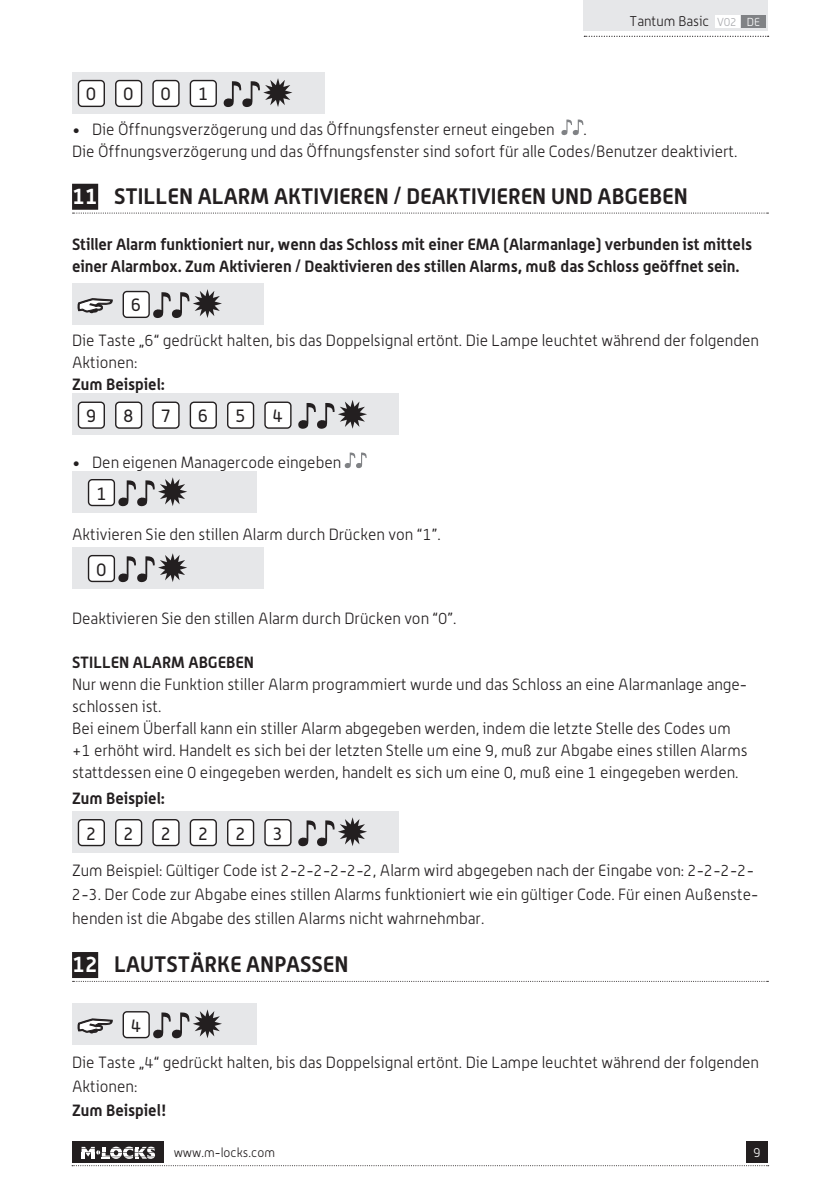
<style>
.page{position:relative;width:840px;height:1191px;background:#fff}
.page>*{position:absolute;margin:0;border:0;box-sizing:border-box;transform-origin:0 0}
.kop{font:700 22px "Alwyn OT";color:#231f20}
.body{font:18px "Alwyn OT";color:#231f20}
.body-2{font:300 16px/22px "Alwyn OT";color:#231f20}
.t1{font:700 16px/22px "Alwyn OT";color:#231f20}
.t2{font:300 14px "Alwyn OT";color:#231f20}
.t3{font:300 12.8px "Alwyn OT";color:#231f20}
.t4{font:300 12.8px "Alwyn OT";color:#fff}
.s1{font-size:11.4px;color:#a8a9ad}
.s2{font-size:11.4px;color:#fff}
.s3{color:#fff}
</style>
<div class="page">
<div style="left:746px;top:1141px;width:21px;height:22px;background:#231f20"></div>
<svg style="left:72px;top:1165px;width:696px;height:1px"></svg>
<div style="left:583px;top:0;width:184px;height:31px;background:#e6e7e9"></div>
<div style="left:714px;top:15px;width:24px;height:13px;background:#fff"></div>
<div style="left:741px;top:15px;width:24px;height:13px;background:#808285"></div>
<svg style="left:584px;top:36px;width:184px;height:1px"></svg>
<div style="left:72px;top:1141px;width:91px;height:22px;background:#231f20"></div>
<svg style="left:81px;top:1146px;width:74px;height:12px"></svg>
<div style="left:72px;top:184px;width:26px;height:26px;background:#231f20"></div>
<svg style="left:72px;top:213px;width:696px;height:1px"></svg>
<div style="left:72px;top:952px;width:26px;height:26px;background:#231f20"></div>
<svg style="left:72px;top:981px;width:696px;height:1px"></svg>
<div style="left:72px;top:72px;width:252px;height:41px;background:#e6e7e9"></div>
<div style="left:78px;top:81px;width:26px;height:25px;background:#fff;border-radius:4px"></div>
<div style="left:78px;top:80px;width:27px;height:27px;border:1px solid #231f20;border-radius:4px"></div>
<div style="left:116px;top:81px;width:25px;height:25px;background:#fff;border-radius:4px"></div>
<div style="left:115px;top:80px;width:27px;height:27px;border:1px solid #231f20;border-radius:4px"></div>
<div style="left:153px;top:81px;width:26px;height:25px;background:#fff;border-radius:4px"></div>
<div style="left:152px;top:80px;width:27px;height:27px;border:1px solid #231f20;border-radius:4px"></div>
<div style="left:190px;top:81px;width:26px;height:25px;background:#fff;border-radius:4px"></div>
<div style="left:189px;top:80px;width:28px;height:27px;border:1px solid #231f20;border-radius:4px"></div>
<svg style="left:223px;top:78px;width:69px;height:29px"></svg>
<svg style="left:561px;top:119px;width:22px;height:17px"></svg>
<div style="left:72px;top:283px;width:191px;height:41px;background:#e6e7e9"></div>
<svg style="left:78px;top:298px;width:35px;height:15px"></svg>
<div style="left:123px;top:291px;width:26px;height:26px;background:#fff;border-radius:4px"></div>
<div style="left:122px;top:291px;width:28px;height:27px;border:1px solid #231f20;border-radius:4px"></div>
<svg style="left:153px;top:289px;width:69px;height:29px"></svg>
<div style="left:72px;top:394px;width:327px;height:41px;background:#e6e7e9"></div>
<div style="left:78px;top:402px;width:26px;height:26px;background:#fff;border-radius:4px"></div>
<div style="left:78px;top:401px;width:27px;height:28px;border:1px solid #231f20;border-radius:4px"></div>
<div style="left:116px;top:402px;width:25px;height:26px;background:#fff;border-radius:4px"></div>
<div style="left:115px;top:401px;width:27px;height:28px;border:1px solid #231f20;border-radius:4px"></div>
<div style="left:153px;top:402px;width:26px;height:26px;background:#fff;border-radius:4px"></div>
<div style="left:152px;top:401px;width:27px;height:28px;border:1px solid #231f20;border-radius:4px"></div>
<div style="left:190px;top:402px;width:26px;height:26px;background:#fff;border-radius:4px"></div>
<div style="left:189px;top:401px;width:28px;height:28px;border:1px solid #231f20;border-radius:4px"></div>
<div style="left:227px;top:402px;width:26px;height:26px;background:#fff;border-radius:4px"></div>
<div style="left:227px;top:401px;width:27px;height:28px;border:1px solid #231f20;border-radius:4px"></div>
<div style="left:265px;top:402px;width:26px;height:26px;background:#fff;border-radius:4px"></div>
<div style="left:264px;top:401px;width:27px;height:28px;border:1px solid #231f20;border-radius:4px"></div>
<svg style="left:298px;top:400px;width:69px;height:29px"></svg>
<svg style="left:344px;top:452px;width:22px;height:17px"></svg>
<div style="left:72px;top:471px;width:184px;height:41px;background:#e6e7e9"></div>
<div style="left:88px;top:480px;width:26px;height:25px;background:#fff;border-radius:4px"></div>
<div style="left:88px;top:479px;width:27px;height:27px;border:1px solid #231f20;border-radius:4px"></div>
<svg style="left:118px;top:477px;width:69px;height:30px"></svg>
<div style="left:72px;top:547px;width:191px;height:41px;background:#e6e7e9"></div>
<div style="left:88px;top:555px;width:26px;height:26px;background:#fff;border-radius:4px"></div>
<div style="left:88px;top:555px;width:27px;height:27px;border:1px solid #231f20;border-radius:4px"></div>
<svg style="left:118px;top:553px;width:69px;height:30px"></svg>
<div style="left:72px;top:811px;width:327px;height:41px;background:#e6e7e9"></div>
<div style="left:78px;top:819px;width:26px;height:26px;background:#fff;border-radius:4px"></div>
<div style="left:78px;top:819px;width:27px;height:27px;border:1px solid #231f20;border-radius:4px"></div>
<div style="left:116px;top:819px;width:25px;height:26px;background:#fff;border-radius:4px"></div>
<div style="left:115px;top:819px;width:27px;height:27px;border:1px solid #231f20;border-radius:4px"></div>
<div style="left:153px;top:819px;width:26px;height:26px;background:#fff;border-radius:4px"></div>
<div style="left:152px;top:819px;width:27px;height:27px;border:1px solid #231f20;border-radius:4px"></div>
<div style="left:190px;top:819px;width:26px;height:26px;background:#fff;border-radius:4px"></div>
<div style="left:189px;top:819px;width:28px;height:27px;border:1px solid #231f20;border-radius:4px"></div>
<div style="left:227px;top:819px;width:26px;height:26px;background:#fff;border-radius:4px"></div>
<div style="left:227px;top:819px;width:27px;height:27px;border:1px solid #231f20;border-radius:4px"></div>
<div style="left:265px;top:819px;width:26px;height:26px;background:#fff;border-radius:4px"></div>
<div style="left:264px;top:819px;width:27px;height:27px;border:1px solid #231f20;border-radius:4px"></div>
<svg style="left:298px;top:817px;width:69px;height:30px"></svg>
<div style="left:72px;top:1003px;width:184px;height:41px;background:#e6e7e9"></div>
<svg style="left:78px;top:1018px;width:35px;height:15px"></svg>
<div style="left:123px;top:1011px;width:26px;height:26px;background:#fff;border-radius:4px"></div>
<div style="left:122px;top:1011px;width:28px;height:27px;border:1px solid #231f20;border-radius:4px"></div>
<svg style="left:153px;top:1009px;width:69px;height:30px"></svg>
<p class="t2" style="left:629px;top:13px;width:132px">Tantum Basic <span class="s1">V02</span> <span class="s2">DE</span></p>
<p class="body" style="left:86px;top:83px;width:12px">0</p>
<p class="body" style="left:123px;top:83px;width:12px">0</p>
<p class="body" style="left:160px;top:83px;width:12px">0</p>
<p class="body" style="left:198px;top:83px;width:12px">1</p>
<p class="body-2" style="left:72px;top:118px;width:484px">• Die Öffnungsverzögerung und das Öffnungsfenster erneut eingeben</p>
<p class="body-2" style="left:583px;top:118px;width:5px">.</p>
<p class="body-2" style="left:72px;top:140px;width:666px">Die Öffnungsverzögerung und das Öffnungsfenster sind sofort für alle Codes/Benutzer deaktiviert.</p>
<p class="kop" style="left:72px;top:182px;width:617px"><span class="s3">11</span> STILLEN ALARM AKTIVIEREN / DEAKTIVIEREN UND ABGEBEN</p>
<p class="t1" style="left:72px;top:233px;width:681px">Stiller Alarm funktioniert nur, wenn das Schloss mit einer EMA (Alarmanlage) verbunden ist mittels einer Alarmbox. Zum Aktivieren / Deaktivieren des stillen Alarms, muß das Schloss geöffnet sein.</p>
<p class="body" style="left:131px;top:294px;width:12px">6</p>
<p class="body-2" style="left:72px;top:329px;width:688px">Die Taste „6“ gedrückt halten, bis das Doppelsignal ertönt. Die Lampe leuchtet während der folgenden<br>Aktionen:</p>
<p class="t1" style="left:72px;top:373px;width:94px">Zum Beispiel:</p>
<p class="body" style="left:86px;top:405px;width:12px">9</p>
<p class="body" style="left:123px;top:405px;width:12px">8</p>
<p class="body" style="left:160px;top:405px;width:12px">7</p>
<p class="body" style="left:198px;top:405px;width:12px">6</p>
<p class="body" style="left:235px;top:405px;width:12px">5</p>
<p class="body" style="left:272px;top:405px;width:12px">4</p>
<p class="body-2" style="left:72px;top:451px;width:270px">• Den eigenen Managercode eingeben</p>
<p class="body" style="left:96px;top:482px;width:12px">1</p>
<p class="body-2" style="left:72px;top:523px;width:370px">Aktivieren Sie den stillen Alarm durch Drücken von “1”.</p>
<p class="body" style="left:96px;top:558px;width:12px">0</p>
<p class="body-2" style="left:72px;top:607px;width:386px">Deaktivieren Sie den stillen Alarm durch Drücken von “0”.</p>
<p class="t1" style="left:72px;top:651px;width:183px">STILLEN ALARM ABGEBEN</p>
<p class="body-2" style="left:72px;top:673px;width:676px">Nur wenn die Funktion stiller Alarm programmiert wurde und das Schloss an eine Alarmanlage ange&shy;schlossen ist.</p>
<p class="body-2" style="left:72px;top:717px;width:659px">Bei einem Überfall kann ein stiller Alarm abgegeben werden, indem die letzte Stelle des Codes um</p>
<p class="body-2" style="left:72px;top:739px;width:676px">+1 erhöht wird. Handelt es sich bei der letzten Stelle um eine 9, muß zur Abgabe eines stillen Alarms stattdessen eine 0 eingegeben werden, handelt es sich um eine 0, muß eine 1 eingegeben werden.</p>
<p class="t1" style="left:72px;top:787px;width:94px">Zum Beispiel:</p>
<p class="body" style="left:86px;top:822px;width:12px">2</p>
<p class="body" style="left:123px;top:822px;width:12px">2</p>
<p class="body" style="left:160px;top:822px;width:12px">2</p>
<p class="body" style="left:198px;top:822px;width:12px">2</p>
<p class="body" style="left:235px;top:822px;width:12px">2</p>
<p class="body" style="left:272px;top:822px;width:12px">3</p>
<p class="body-2" style="left:72px;top:858px;width:687px;line-height:24px">Zum Beispiel: Gültiger Code ist 2-2-2-2-2-2, Alarm wird abgegeben nach der Eingabe von: 2-2-2-2-<br>2-3. Der Code zur Abgabe eines stillen Alarms funktioniert wie ein gültiger Code. Für einen Außenste&shy;henden ist die Abgabe des stillen Alarms nicht wahrnehmbar.</p>
<p class="kop" style="left:72px;top:950px;width:278px"><span class="s3">12</span> LAUTSTÄRKE ANPASSEN</p>
<p class="body" style="left:131px;top:1014px;width:12px">4</p>
<p class="body-2" style="left:72px;top:1050px;width:688px;line-height:24px">Die Taste „4“ gedrückt halten, bis das Doppelsignal ertönt. Die Lampe leuchtet während der folgenden<br>Aktionen:</p>
<p class="t1" style="left:72px;top:1099px;width:96px">Zum Beispiel!</p>
<p class="t3" style="left:173px;top:1145px;width:103px">www.m-locks.com</p>
<p class="t4" style="left:752px;top:1145px;width:9px">9</p>
</div>
